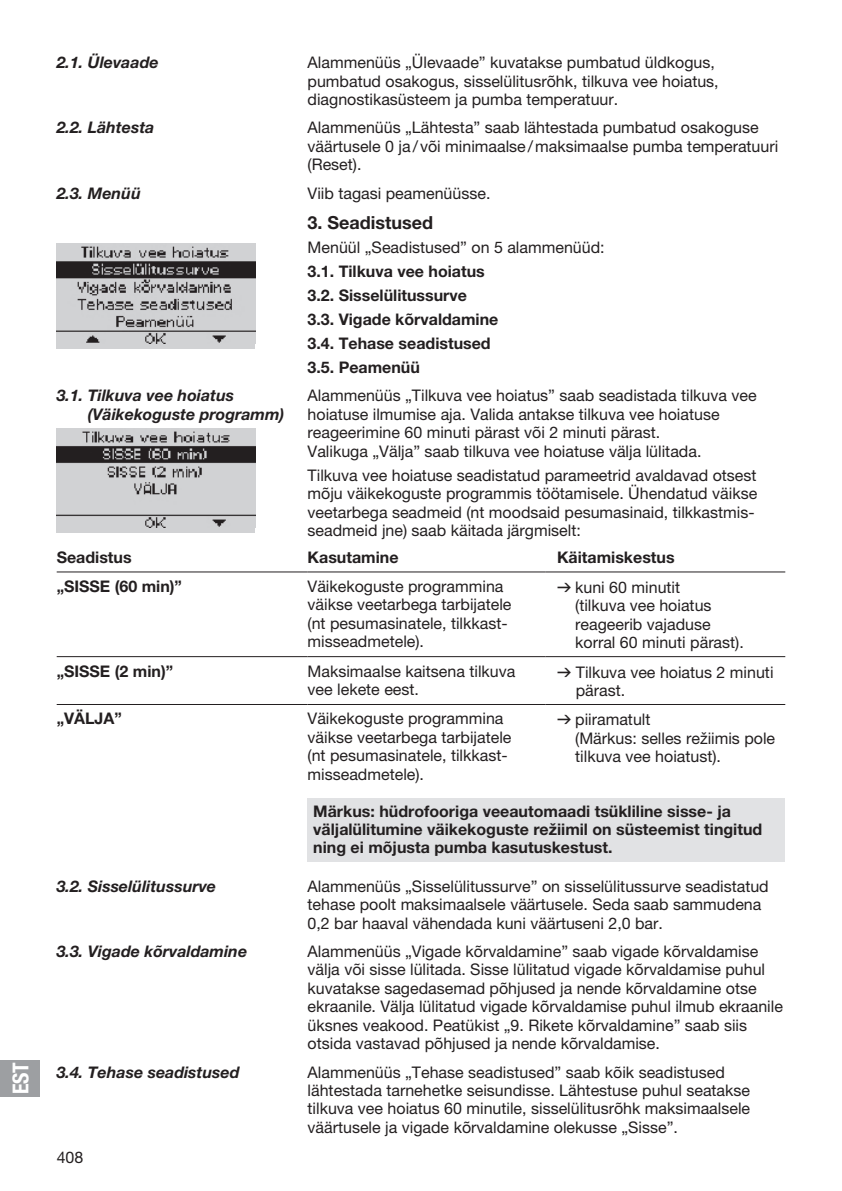
<style>
.page{position:relative;width:842px;height:1191px;background:#fff}
.page>*{position:absolute;margin:0;border:0;box-sizing:border-box;transform-origin:0 0}
.t1{font:22px "GARDENA Pro Bo Cond";color:#fff}
.t2{font:700 18px "GARDENA Pro";color:#231f20}
.t3{font:16px/18.4px "GARDENA Pro";color:#231f20}
.t4{font:700 16px/24px "GARDENA Pro";color:#231f20}
.t5{font:italic 700 16px/18.4px "GARDENA Pro";color:#231f20}
.s1{font-family:"Formdruck"}
</style>
<div class="page">
<div style="left:57px;top:244px;width:198px;height:105px;background:#d1d2d4"></div>
<img style="left:57px;top:246px;width:198px;height:97px">
<div style="left:57px;top:428px;width:198px;height:105px;background:#d1d2d4"></div>
<img style="left:57px;top:431px;width:198px;height:96px">
<hr style="left:57px;top:656px;width:251px;height:1px;background:#231f20">
<hr style="left:308px;top:656px;width:238px;height:1px;background:#231f20">
<hr style="left:546px;top:656px;width:239px;height:1px;background:#231f20">
<hr style="left:57px;top:571px;width:251px;height:1px;background:#231f20">
<hr style="left:57px;top:704px;width:251px;height:1px;background:#231f20">
<hr style="left:308px;top:704px;width:238px;height:1px;background:#231f20">
<hr style="left:546px;top:704px;width:239px;height:1px;background:#231f20">
<hr style="left:308px;top:571px;width:238px;height:1px;background:#231f20">
<hr style="left:546px;top:571px;width:239px;height:1px;background:#231f20">
<div style="left:308px;top:798px;width:477px;height:64px;background:#e1e2e4"></div>
<div style="left:0;top:1060px;width:40px;height:36px;background:#9d9fa2"></div>
<h1 class="t1" style="left:7px;top:1094px;width:34px;rotate:-90deg">EST</h1>
<p class="t5" style="left:57px;top:53px;width:103px">2.1. Ülevaade</p>
<p class="t3" style="left:308px;top:53px;width:413px">Alammenüüs „Ülevaade” kuvatakse pumbatud üldkogus, pumbatud osakogus, sisselülitusrõhk, tilkuva vee hoiatus, diagnostikasüsteem ja pumba temperatuur.</p>
<p class="t5" style="left:57px;top:118px;width:99px">2.2. Lähtesta</p>
<p class="t3" style="left:308px;top:118px;width:472px">Alammenüüs „Lähtesta” saab lähtestada pumbatud osakoguse väärtusele 0 ja/ või minimaalse/maksimaalse pumba temperatuuri (Reset).</p>
<p class="t5" style="left:57px;top:183px;width:86px">2.3. Menüü</p>
<p class="t3" style="left:308px;top:183px;width:184px">Viib tagasi peamenüüsse.</p>
<p class="t2" style="left:308px;top:211px;width:127px">3. Seadistused</p>
<p class="t3" style="left:308px;top:237px;width:299px">Menüül „Seadistused” on 5 alammenüüd:</p>
<p class="t4" style="left:308px;top:259px;width:192px">3.1. Tilkuva vee hoiatus<br>3.2. Sisselülitussurve<br>3.3. Vigade kõrvaldamine<br>3.4. Tehase seadistused<br>3.5. Peamenüü</p>
<p class="t5" style="left:88px;top:386px;width:198px;text-indent:-31px">3.1. Tilkuva vee hoiatus (Väikekoguste programm)</p>
<p class="t3" style="left:308px;top:386px;width:451px">Alammenüüs „Tilkuva vee hoiatus” saab seadistada tilkuva vee hoiatuse ilmumise aja. Valida antakse tilkuva vee hoiatuse reageerimine 60 minuti pärast või 2 minuti pärast.<br>Valikuga „Välja” saab tilkuva vee hoiatuse välja lülitada.</p>
<p class="t3" style="left:308px;top:465px;width:451px">Tilkuva vee hoiatuse seadistatud parameetrid avaldavad otsest mõju väikekoguste programmis töötamisele. Ühendatud väikse veetarbega seadmeid (nt moodsaid pesumasinaid, tilkkastmis&shy;seadmeid jne) saab käitada järgmiselt:</p>
<p class="t4" style="left:57px;top:545px;width:76px">Seadistus</p>
<p class="t4" style="left:308px;top:545px;width:92px">Kasutamine</p>
<p class="t4" style="left:557px;top:545px;width:119px">Käitamiskestus</p>
<p class="t4" style="left:57px;top:574px;width:127px">„SISSE (60 min)”</p>
<p class="t3" style="left:308px;top:577px;width:205px">Väikekoguste programmina väikse veetarbega tarbijatele (nt pesumasinatele, tilkkast&shy;misseadmetele).</p>
<p class="t3" style="left:575px;top:578px;width:170px;text-indent:-18px"><span class="s1">v</span> kuni 60 minutit<br>(tilkuva vee hoiatus reageerib vajaduse korral 60 minuti pärast).</p>
<p class="t4" style="left:57px;top:658px;width:118px">„SISSE (2 min)”</p>
<p class="t3" style="left:308px;top:661px;width:209px">Maksimaalse kaitsena tilkuva vee lekete eest.</p>
<p class="t3" style="left:576px;top:662px;width:199px;text-indent:-19px"><span class="s1">v</span> Tilkuva vee hoiatus 2 minuti pärast.</p>
<p class="t4" style="left:57px;top:706px;width:67px">„VÄLJA”</p>
<p class="t3" style="left:308px;top:709px;width:205px">Väikekoguste programmina väikse veetarbega tarbijatele (nt pesumasinatele, tilkkast&shy;misseadmetele).</p>
<p class="t3" style="left:575px;top:710px;width:201px;text-indent:-18px"><span class="s1">v</span> piiramatult<br>(Märkus: selles režiimis pole tilkuva vee hoiatust).</p>
<p class="t4" style="left:313px;top:801px;width:450px;line-height:18.4px">Märkus: hüdrofooriga veeautomaadi tsükliline sisse- ja väljalülitumine väikekoguste režiimil on süsteemist tingitud ning ei mõjusta pumba kasutuskestust.</p>
<p class="t5" style="left:57px;top:876px;width:161px">3.2. Sisselülitussurve</p>
<p class="t3" style="left:308px;top:876px;width:463px">Alammenüüs „Sisselülitussurve” on sisselülitussurve seadistatud tehase poolt maksimaalsele väärtusele. Seda saab sammudena<br>0,2 bar haaval vähendada kuni väärtuseni 2,0 bar.</p>
<p class="t5" style="left:57px;top:941px;width:192px">3.3. Vigade kõrvaldamine</p>
<p class="t3" style="left:308px;top:942px;width:477px">Alammenüüs „Vigade kõrvaldamine” saab vigade kõrvaldamise välja või sisse lülitada. Sisse lülitatud vigade kõrvaldamise puhul kuvatakse sagedasemad põhjused ja nende kõrvaldamine otse ekraanile. Välja lülitatud vigade kõrvaldamise puhul ilmub ekraanile üksnes veakood. Peatükist „9. Rikete kõrvaldamine” saab siis otsida vastavad põhjused ja nende kõrvaldamise.</p>
<p class="t5" style="left:57px;top:1062px;width:184px">3.4. Tehase seadistused</p>
<p class="t3" style="left:308px;top:1062px;width:444px">Alammenüüs „Tehase seadistused” saab kõik seadistused lähtestada tarnehetke seisundisse. Lähtestuse puhul seatakse tilkuva vee hoiatus 60 minutile, sisselülitusrõhk maksimaalsele väärtusele ja vigade kõrvaldamine olekusse „Sisse”.</p>
<p class="t3" style="left:57px;top:1147px;width:28px">408</p>
</div>
